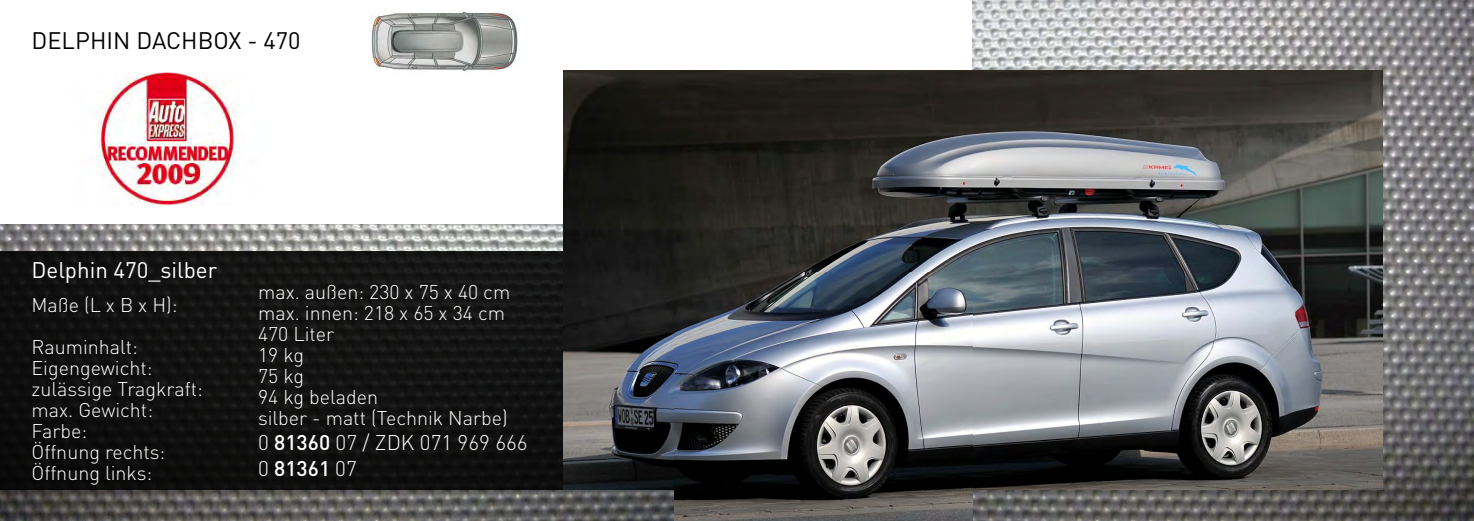
<style>
.page{position:relative;width:1474px;height:521px;background:#fff}
.page>*{position:absolute;margin:0;border:0;box-sizing:border-box;transform-origin:0 0}
.t1{font:23.62px "DINOT";color:#000}
.t2{font:22.31px "DINOT";color:#fff}
.t3{font:300 21px/25.2px "DINOT";color:#fff}
.t4{font:300 19.69px/21px "DINOT";color:#fff}
.s1{font-weight:500}
</style>
<div class="page">
<img style="left:0;top:224px;width:675px;height:297px">
<div style="left:0;top:251px;width:563px;height:238px;background:#111110"></div>
<img style="left:973px;top:0;width:500px;height:521px">
<img style="left:563px;top:71px;width:819px;height:418px">
<img style="left:675px;top:273px;width:298px;height:248px">
<img style="left:370px;top:10px;width:148px;height:61px">
<img style="left:98px;top:72px;width:138px;height:134px">
<p class="t1" style="left:32px;top:24px;width:270px">DELPHIN DACHBOX - 470</p>
<p class="t2" style="left:32px;top:254px;width:187px">Delphin 470_silber</p>
<p class="t4" style="left:32px;top:283px;width:147px;line-height:42px">Maße (L x B x H):<br>Rauminhalt:</p>
<p class="t4" style="left:32px;top:356px;width:173px">Eigengewicht: zulässige Tragkraft: max. Gewicht:<br>Farbe:<br>Öffnung rechts:<br>Öffnung links:</p>
<p class="t4" style="left:258px;top:281px;width:254px">max. außen: 230 x 75 x 40 cm max. innen: 218 x 65 x 34 cm<br>470 Liter<br>19 kg<br>75 kg<br>94 kg beladen<br>silber - matt (Technik Narbe)</p>
<p class="t3" style="left:258px;top:429px;width:271px">0 <span class="s1">81360</span> 07 / ZDK 071 969 666<br>0 <span class="s1">81361</span> 07</p>
</div>
